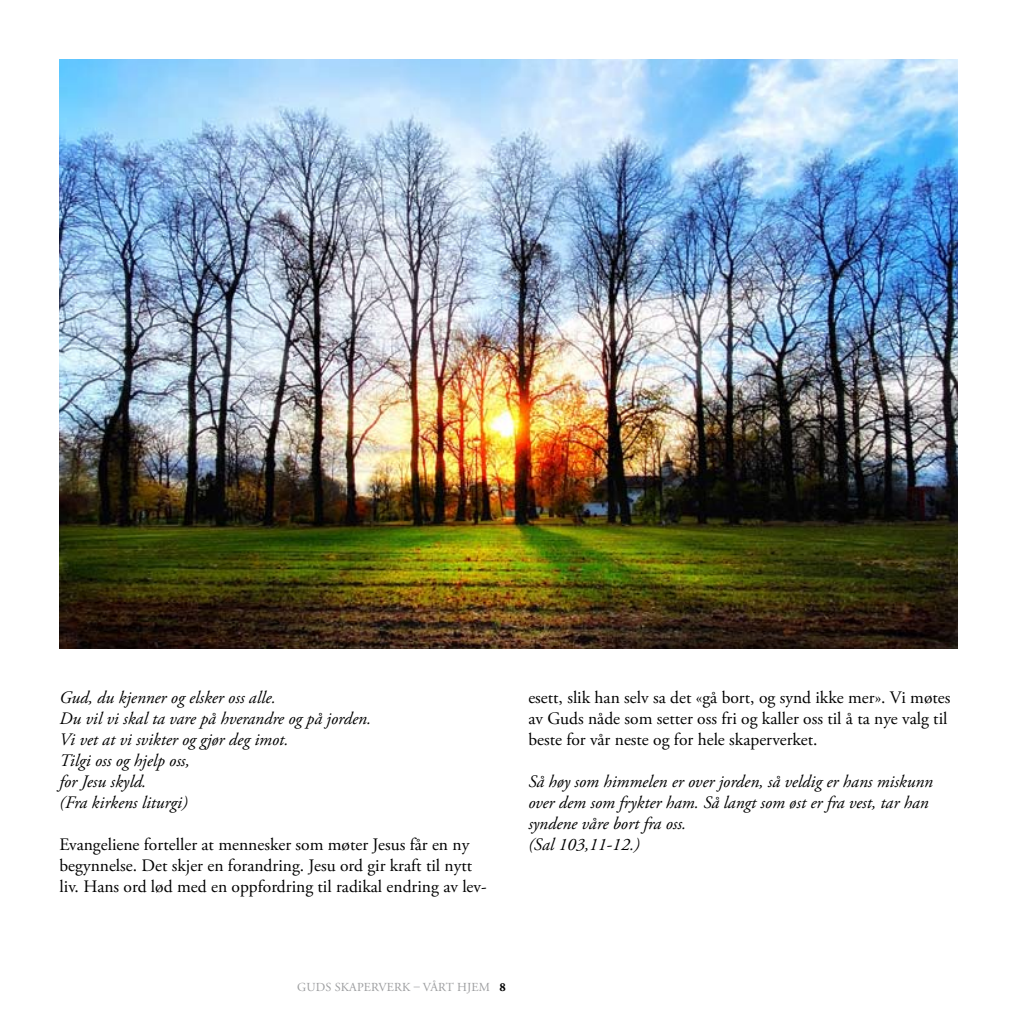
<style>
.page{position:relative;width:1017px;height:1017px;background:#fff}
.page>*{position:absolute;margin:0;border:0;box-sizing:border-box;transform-origin:0 0}
.t1{font:17.5px/21px "Adobe Garamond Pro";color:#000}
.t2{font:italic 17.5px/21px "Adobe Garamond Pro";color:#000}
.t3{font:12.25px "Adobe Garamond Pro";letter-spacing:.015em;color:#9c9d9f}
.s1{font-weight:700;color:#000}
</style>
<div class="page">
<img style="left:60px;top:60px;width:897px;height:589px">
<p class="t2" style="left:60px;top:688px;width:313px">Gud, du kjenner og elsker oss alle.<br>Du vil vi skal ta vare på hverandre og på jorden.<br>Vi vet at vi svikter og gjør deg imot.<br>Tilgi oss og hjelp oss,<br>for Jesu skyld.<br>(Fra kirkens liturgi)</p>
<p class="t1" style="left:60px;top:835px;width:429px">Evangeliene forteller at mennesker som møter Jesus får en ny begynnelse. Det skjer en forandring. Jesu ord gir kraft til nytt liv. Hans ord lød med en oppfordring til radikal endring av lev-</p>
<p class="t1" style="left:528px;top:688px;width:424px">esett, slik han selv sa det «gå bort, og synd ikke mer». Vi møtes av Guds nåde som setter oss fri og kaller oss til å ta nye valg til beste for vår neste og for hele skaperverket.</p>
<p class="t2" style="left:528px;top:772px;width:406px">Så høy som himmelen er over jorden, så veldig er hans miskunn over dem som frykter ham. Så langt som øst er fra vest, tar han syndene våre bort fra oss.<br>(Sal 103,11-12.)</p>
<p class="t3" style="left:297px;top:980px;width:210px">Guds skaperverk – vårt hjem <span class="s1">8</span></p>
</div>
